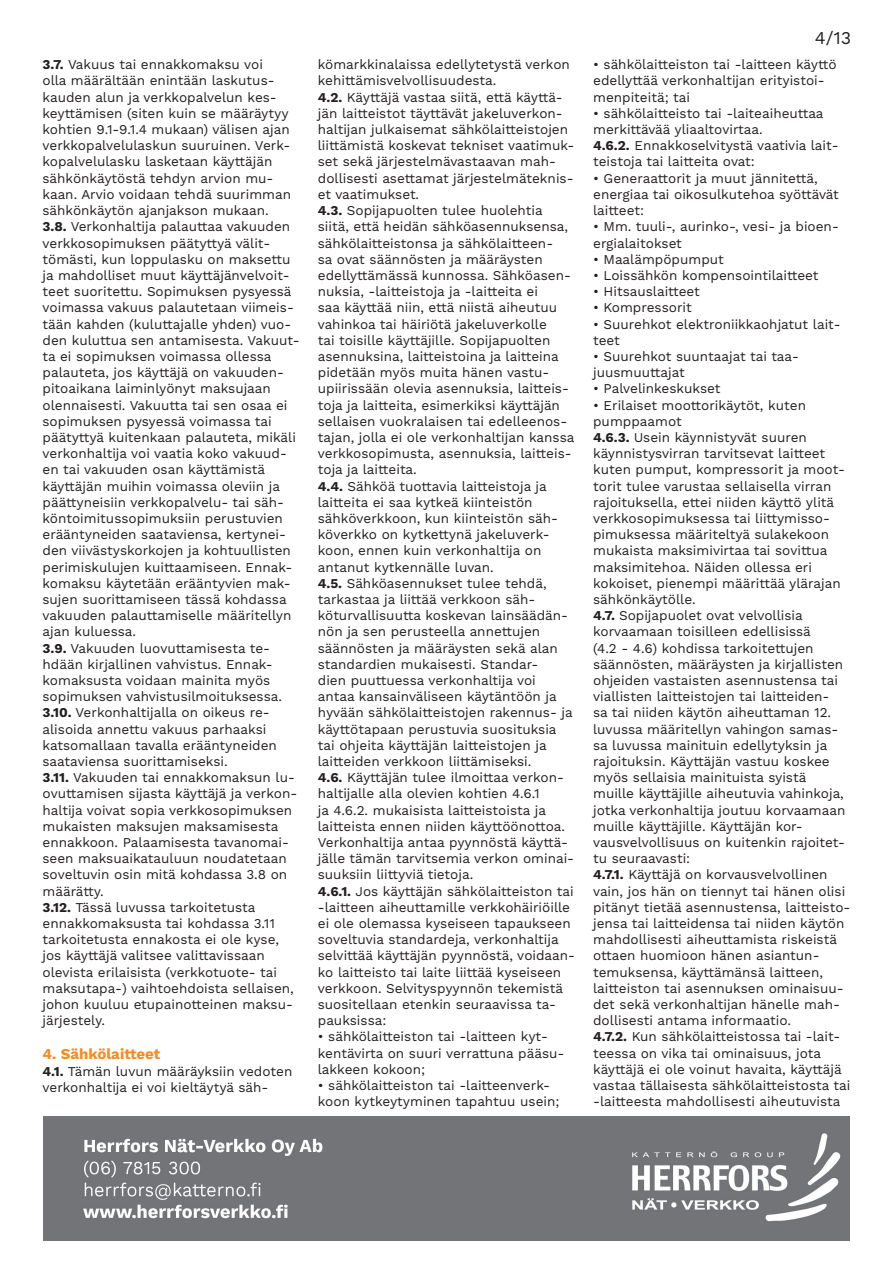
<style>
.page{position:relative;width:893px;height:1263px;background:#fff}
.page>*{position:absolute;margin:0;border:0;box-sizing:border-box;transform-origin:0 0}
.t1{font:18px "Work Sans";color:#231f20}
.t2{font:700 15px "Work Sans";color:#f68b1f}
.t3{font:13.5px/16.2px "Work Sans";color:#231f20}
.s1{font-weight:700}
</style>
<div class="page">
<img style="left:43px;top:1116px;width:807px;height:125px">
<p class="t3" style="left:43px;top:57px;width:250px"><span class="s1">3.7.</span> Vakuus tai ennakkomaksu voi<br>olla määrältään enintään laskutus&shy;kauden alun ja verkkopalvelun kes&shy;keyttämisen (siten kuin se määräytyy kohtien 9.1-9.1.4 mukaan) välisen ajan verkkopalvelulaskun suuruinen. Verk&shy;kopalvelulasku lasketaan käyttäjän sähkönkäytöstä tehdyn arvion mu&shy;kaan. Arvio voidaan tehdä suurimman sähkönkäytön ajanjakson mukaan.</p>
<p class="t3" style="left:43px;top:219px;width:259px"><span class="s1">3.8.</span> Verkonhaltija palauttaa vakuuden verkkosopimuksen päätyttyä välit&shy;tömästi, kun loppulasku on maksettu ja mahdolliset muut käyttäjänvelvoit&shy;teet suoritettu. Sopimuksen pysyessä voimassa vakuus palautetaan viimeis&shy;tään kahden (kuluttajalle yhden) vuo&shy;den kuluttua sen antamisesta. Vakuut&shy;ta ei sopimuksen voimassa ollessa palauteta, jos käyttäjä on vakuuden&shy;pitoaikana laiminlyönyt maksujaan olennaisesti. Vakuutta tai sen osaa ei sopimuksen pysyessä voimassa tai päätyttyä kuitenkaan palauteta, mikäli verkonhaltija voi vaatia koko vakuud&shy;en tai vakuuden osan käyttämistä käyttäjän muihin voimassa oleviin ja päättyneisiin verkkopalvelu- tai säh&shy;köntoimitussopimuksiin perustuvien erääntyneiden saataviensa, kertynei&shy;den viivästyskorkojen ja kohtuullisten perimiskulujen kuittaamiseen. Ennak&shy;komaksu käytetään erääntyvien mak&shy;sujen suorittamiseen tässä kohdassa vakuuden palauttamiselle määritellyn ajan kuluessa.</p>
<p class="t3" style="left:43px;top:640px;width:241px"><span class="s1">3.9.</span> Vakuuden luovuttamisesta te&shy;hdään kirjallinen vahvistus. Ennak&shy;komaksusta voidaan mainita myös sopimuksen vahvistusilmoituksessa.</p>
<p class="t3" style="left:43px;top:705px;width:236px"><span class="s1">3.10.</span> Verkonhaltijalla on oikeus re&shy;alisoida annettu vakuus parhaaksi katsomallaan tavalla erääntyneiden saataviensa suorittamiseksi.</p>
<p class="t3" style="left:43px;top:770px;width:256px"><span class="s1">3.11.</span> Vakuuden tai ennakkomaksun lu&shy;ovuttamisen sijasta käyttäjä ja verkon&shy;haltija voivat sopia verkkosopimuksen mukaisten maksujen maksamisesta ennakkoon. Palaamisesta tavanomai&shy;seen maksuaikatauluun noudatetaan soveltuvin osin mitä kohdassa 3.8 on määrätty.</p>
<p class="t3" style="left:43px;top:900px;width:253px"><span class="s1">3.12.</span> Tässä luvussa tarkoitetusta ennakkomaksusta tai kohdassa 3.11 tarkoitetusta ennakosta ei ole kyse, jos käyttäjä valitsee valittavissaan olevista erilaisista (verkkotuote- tai maksutapa-) vaihtoehdoista sellaisen, johon kuuluu etupainotteinen maksu&shy;järjestely.</p>
<p class="t2" style="left:43px;top:1045px;width:119px">4. Sähkölaitteet</p>
<p class="t3" style="left:43px;top:1063px;width:251px"><span class="s1">4.1.</span> Tämän luvun määräyksiin vedoten verkonhaltija ei voi kieltäytyä säh-</p>
<p class="t3" style="left:318px;top:57px;width:254px">kömarkkinalaissa edellytetystä verkon kehittämisvelvollisuudesta.</p>
<p class="t3" style="left:318px;top:90px;width:258px"><span class="s1">4.2.</span> Käyttäjä vastaa siitä, että käyttä&shy;jän laitteistot täyttävät jakeluverkon&shy;haltijan julkaisemat sähkölaitteistojen liittämistä koskevat tekniset vaatimuk&shy;set sekä järjestelmävastaavan mah&shy;dollisesti asettamat järjestelmäteknis&shy;et vaatimukset.</p>
<p class="t3" style="left:318px;top:203px;width:258px"><span class="s1">4.3.</span> Sopijapuolten tulee huolehtia siitä, että heidän sähköasennuksensa, sähkölaitteistonsa ja sähkölaitteen-<br>sa ovat säännösten ja määräysten edellyttämässä kunnossa. Sähköasen&shy;nuksia, -laitteistoja ja -laitteita ei<br>saa käyttää niin, että niistä aiheutuu vahinkoa tai häiriötä jakeluverkolle<br>tai toisille käyttäjille. Sopijapuolten asennuksina, laitteistoina ja laitteina pidetään myös muita hänen vastu&shy;upiirissään olevia asennuksia, laitteis&shy;toja ja laitteita, esimerkiksi käyttäjän sellaisen vuokralaisen tai edelleenos&shy;tajan, jolla ei ole verkonhaltijan kanssa verkkosopimusta, asennuksia, laitteis&shy;toja ja laitteita.</p>
<p class="t3" style="left:318px;top:478px;width:242px"><span class="s1">4.4.</span> Sähköä tuottavia laitteistoja ja laitteita ei saa kytkeä kiinteistön sähköverkkoon, kun kiinteistön säh&shy;köverkko on kytkettynä jakeluverk&shy;koon, ennen kuin verkonhaltija on antanut kytkennälle luvan.</p>
<p class="t3" style="left:318px;top:576px;width:256px"><span class="s1">4.5.</span> Sähköasennukset tulee tehdä, tarkastaa ja liittää verkkoon säh&shy;köturvallisuutta koskevan lainsäädän&shy;nön ja sen perusteella annettujen säännösten ja määräysten sekä alan standardien mukaisesti. Standar-<br>dien puuttuessa verkonhaltija voi antaa kansainväliseen käytäntöön ja hyvään sähkölaitteistojen rakennus- ja käyttötapaan perustuvia suosituksia tai ohjeita käyttäjän laitteistojen ja laitteiden verkkoon liittämiseksi.</p>
<p class="t3" style="left:318px;top:770px;width:258px"><span class="s1">4.6.</span> Käyttäjän tulee ilmoittaa verkon&shy;haltijalle alla olevien kohtien 4.6.1<br>ja 4.6.2. mukaisista laitteistoista ja laitteista ennen niiden käyttöönottoa.<br>Verkonhaltija antaa pyynnöstä käyttä&shy;jälle tämän tarvitsemia verkon ominai&shy;suuksiin liittyviä tietoja.</p>
<p class="t3" style="left:318px;top:883px;width:259px"><span class="s1">4.6.1.</span> Jos käyttäjän sähkölaitteiston tai -laitteen aiheuttamille verkkohäiriöille ei ole olemassa kyseiseen tapaukseen soveltuvia standardeja, verkonhaltija selvittää käyttäjän pyynnöstä, voidaan&shy;ko laitteisto tai laite liittää kyseiseen verkkoon. Selvityspyynnön tekemistä suositellaan etenkin seuraavissa ta&shy;pauksissa:</p>
<p class="t3" style="left:318px;top:1029px;width:248px">• sähkölaitteiston tai -laitteen kyt&shy;kentävirta on suuri verrattuna pääsu&shy;lakkeen kokoon;</p>
<p class="t3" style="left:318px;top:1078px;width:243px">• sähkölaitteiston tai -laitteenverk&shy;koon kytkeytyminen tapahtuu usein;</p>
<h1 class="t1" style="left:815px;top:27px;width:38px">4/13</h1>
<p class="t3" style="left:593px;top:57px;width:245px">• sähkölaitteiston tai -laitteen käyttö edellyttää verkonhaltijan erityistoi&shy;menpiteitä; tai</p>
<p class="t3" style="left:593px;top:106px;width:232px">• sähkölaitteisto tai -laiteaiheuttaa merkittävää yliaaltovirtaa.</p>
<p class="t3" style="left:593px;top:138px;width:247px"><span class="s1">4.6.2.</span> Ennakkoselvitystä vaativia lait&shy;teistoja tai laitteita ovat:</p>
<p class="t3" style="left:593px;top:171px;width:247px">• Generaattorit ja muut jännitettä, energiaa tai oikosulkutehoa syöttävät laitteet:</p>
<p class="t3" style="left:593px;top:219px;width:247px">• Mm. tuuli-, aurinko-, vesi- ja bioen&shy;ergialaitokset</p>
<p class="t3" style="left:593px;top:252px;width:132px">• Maalämpöpumput</p>
<p class="t3" style="left:593px;top:268px;width:227px">• Loissähkön kompensointilaitteet</p>
<p class="t3" style="left:593px;top:284px;width:108px">• Hitsauslaitteet</p>
<p class="t3" style="left:593px;top:300px;width:100px">• Kompressorit</p>
<p class="t3" style="left:593px;top:316px;width:249px">• Suurehkot elektroniikkaohjatut lait&shy;teet</p>
<p class="t3" style="left:593px;top:349px;width:207px">• Suurehkot suuntaajat tai taa&shy;juusmuuttajat</p>
<p class="t3" style="left:593px;top:381px;width:129px">• Palvelinkeskukset</p>
<p class="t3" style="left:593px;top:397px;width:214px">• Erilaiset moottorikäytöt, kuten pumppaamot</p>
<p class="t3" style="left:593px;top:430px;width:253px"><span class="s1">4.6.3.</span> Usein käynnistyvät suuren käynnistysvirran tarvitsevat laitteet kuten pumput, kompressorit ja moot&shy;torit tulee varustaa sellaisella virran rajoituksella, ettei niiden käyttö ylitä verkkosopimuksessa tai liittymisso&shy;pimuksessa määriteltyä sulakekoon mukaista maksimivirtaa tai sovittua maksimitehoa. Näiden ollessa eri kokoiset, pienempi määrittää ylärajan sähkönkäytölle.</p>
<p class="t3" style="left:593px;top:608px;width:254px"><span class="s1">4.7.</span> Sopijapuolet ovat velvollisia korvaamaan toisilleen edellisissä<br>(4.2 - 4.6) kohdissa tarkoitettujen säännösten, määräysten ja kirjallisten ohjeiden vastaisten asennustensa tai viallisten laitteistojen tai laitteiden&shy;sa tai niiden käytön aiheuttaman 12. luvussa määritellyn vahingon samas&shy;sa luvussa mainituin edellytyksin ja rajoituksin. Käyttäjän vastuu koskee myös sellaisia mainituista syistä muille käyttäjille aiheutuvia vahinkoja, jotka verkonhaltija joutuu korvaamaan muille käyttäjille. Käyttäjän kor&shy;vausvelvollisuus on kuitenkin rajoitet&shy;tu seuraavasti:</p>
<p class="t3" style="left:593px;top:867px;width:259px"><span class="s1">4.7.1.</span> Käyttäjä on korvausvelvollinen vain, jos hän on tiennyt tai hänen olisi pitänyt tietää asennustensa, laitteisto&shy;jensa tai laitteidensa tai niiden käytön mahdollisesti aiheuttamista riskeistä ottaen huomioon hänen asiantun&shy;temuksensa, käyttämänsä laitteen, laitteiston tai asennuksen ominaisuu&shy;det sekä verkonhaltijan hänelle mah&shy;dollisesti antama informaatio.</p>
<p class="t3" style="left:593px;top:1029px;width:259px"><span class="s1">4.7.2.</span> Kun sähkölaitteistossa tai -lait&shy;teessa on vika tai ominaisuus, jota käyttäjä ei ole voinut havaita, käyttäjä vastaa tällaisesta sähkölaitteistosta tai -laitteesta mahdollisesti aiheutuvista</p>
</div>
